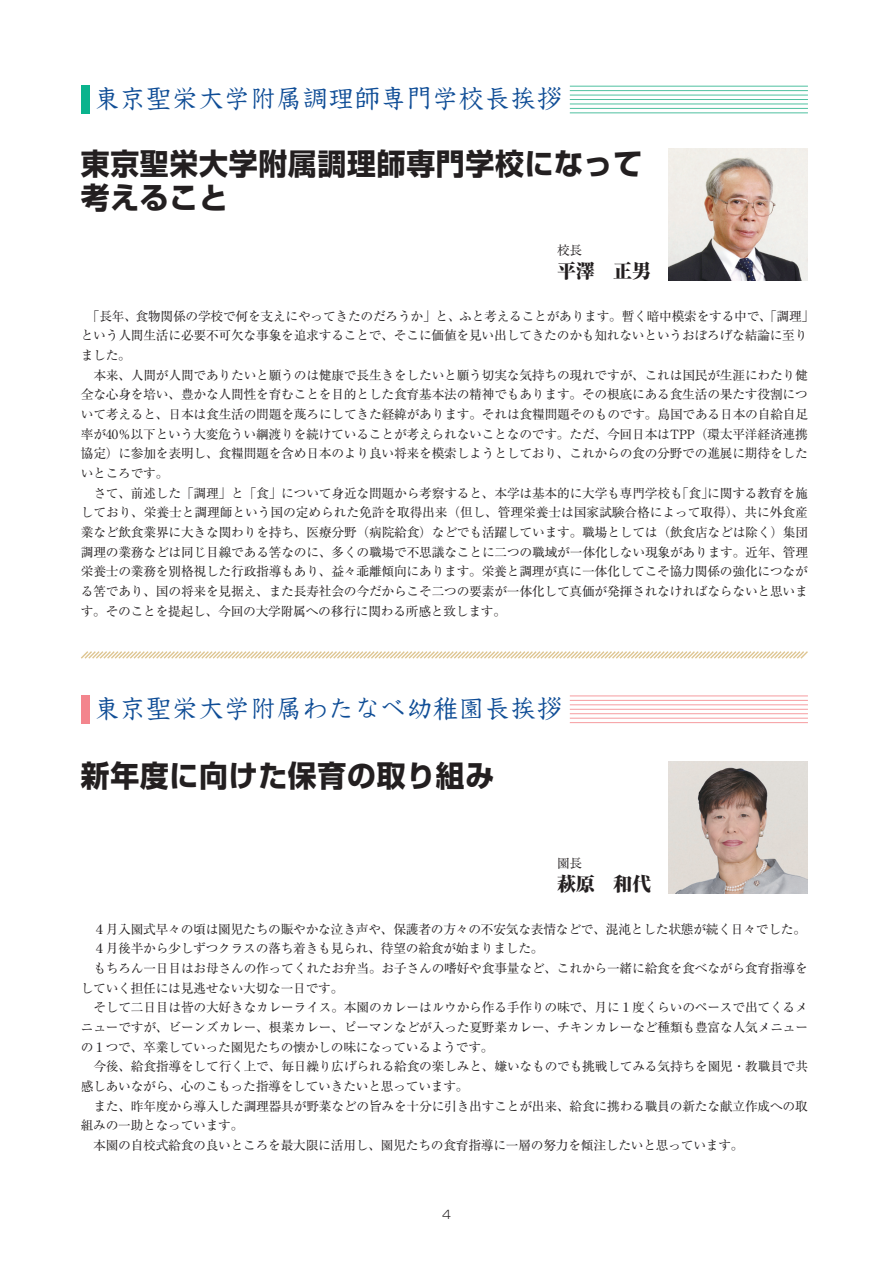
<style>
.page{position:relative;width:893px;height:1263px;background:#fff}
.page>*{position:absolute;margin:0;border:0;box-sizing:border-box;transform-origin:0 0}
.t1{font:700 29.7px/34px "Shin Go Pr 6 N";letter-spacing:.025em;color:#231f20}
.t2{font:26.55px "DF Kyo Ka Sho Std W4";letter-spacing:-.02em;color:#0f4d96}
.t3{font:800 expanded 19.2px "Ryumin Pr 6 N";letter-spacing:-.02em;color:#231f20}
.t4{font:12.75px/19.6px "Ryumin Pr 6 N";letter-spacing:-.02em;color:#231f20}
.t5{font:300 11.7px "Shin Go Pr 6 N";color:#231f20}
</style>
<div class="page">
<img style="left:668px;top:148px;width:140px;height:132px">
<svg style="left:81px;top:651px;width:727px;height:8px"></svg>
<hr style="left:570px;top:86px;width:238px;height:1px;background:#4fc0a0">
<hr style="left:570px;top:90px;width:238px;height:1px;background:#4fc0a0">
<hr style="left:570px;top:95px;width:238px;height:1px;background:#4fc0a0">
<hr style="left:570px;top:99px;width:238px;height:1px;background:#4fc0a0">
<hr style="left:570px;top:104px;width:238px;height:1px;background:#4fc0a0">
<hr style="left:570px;top:108px;width:238px;height:1px;background:#4fc0a0">
<hr style="left:570px;top:112px;width:238px;height:1px;background:#4fc0a0">
<div style="left:81px;top:85px;width:8px;height:29px;background:#0ab38d"></div>
<img style="left:668px;top:761px;width:140px;height:132px">
<hr style="left:570px;top:695px;width:238px;height:1px;background:#f69ca0">
<hr style="left:570px;top:700px;width:238px;height:1px;background:#f69ca0">
<hr style="left:570px;top:704px;width:238px;height:1px;background:#f69ca0">
<hr style="left:570px;top:709px;width:238px;height:1px;background:#f69ca0">
<hr style="left:570px;top:713px;width:238px;height:1px;background:#f69ca0">
<hr style="left:570px;top:718px;width:238px;height:1px;background:#f69ca0">
<hr style="left:570px;top:722px;width:238px;height:1px;background:#f69ca0">
<div style="left:81px;top:695px;width:8px;height:29px;background:#f3858d"></div>
<h2 class="t2" style="left:94px;top:84px;width:471px">東京聖栄大学附属調理師専門学校長挨拶</h2>
<h1 class="t1" style="left:81px;top:146px;width:563px">東京聖栄大学附属調理師専門学校になって考えること</h1>
<p class="t4" style="left:557px;top:240px;width:27px">校長</p>
<h3 class="t3" style="left:557px;top:256px;width:96px">平澤　正男</h3>
<p class="t4" style="left:81px;top:305px;width:735px">　「長年、食物関係の学校で何を支えにやってきたのだろうか」と、ふと考えることがあります。暫く暗中模索をする中で、「調理」という人間生活に必要不可欠な事象を追求することで、そこに価値を見い出してきたのかも知れないというおぼろげな結論に至りました。<br>　本来、人間が人間でありたいと願うのは健康で長生きをしたいと願う切実な気持ちの現れですが、これは国民が生涯にわたり健全な心身を培い、豊かな人間性を育むことを目的とした食育基本法の精神でもあります。その根底にある食生活の果たす役割について考えると、日本は食生活の問題を蔑ろにしてきた経緯があります。それは食糧問題そのものです。島国である日本の自給自足率が40％以下という大変危うい綱渡りを続けていることが考えられないことなのです。ただ、今回日本はTPP（環太平洋経済連携協定）に参加を表明し、食糧問題を含め日本のより良い将来を模索しようとしており、これからの食の分野での進展に期待をしたいところです。<br>　さて、前述した「調理」と「食」について身近な問題から考察すると、本学は基本的に大学も専門学校も｢食｣に関する教育を施しており、栄養士と調理師という国の定められた免許を取得出来（但し、管理栄養士は国家試験合格によって取得）、共に外食産業など飲食業界に大きな関わりを持ち、医療分野（病院給食）などでも活躍しています。職場としては（飲食店などは除く）集団調理の業務などは同じ目線である筈なのに、多くの職場で不思議なことに二つの職域が一体化しない現象があります。近年、管理栄養士の業務を別格視した行政指導もあり、益々乖離傾向にあります。栄養と調理が真に一体化してこそ協力関係の強化につながる筈であり、国の将来を見据え、また長寿社会の今だからこそ二つの要素が一体化して真価が発揮されなければならないと思います。そのことを提起し、今回の大学附属への移行に関わる所感と致します。</p>
<h2 class="t2" style="left:94px;top:694px;width:471px">東京聖栄大学附属わたなべ幼稚園長挨拶</h2>
<h1 class="t1" style="left:81px;top:759px;width:415px">新年度に向けた保育の取り組み</h1>
<p class="t4" style="left:557px;top:853px;width:27px">園長</p>
<h3 class="t3" style="left:557px;top:868px;width:96px">萩原　和代</h3>
<p class="t4" style="left:81px;top:918px;width:729px">　４月入園式早々の頃は園児たちの賑やかな泣き声や、保護者の方々の不安気な表情などで、混沌とした状態が続く日々でした。　４月後半から少しずつクラスの落ち着きも見られ、待望の給食が始まりました。<br>　もちろん一日目はお母さんの作ってくれたお弁当。お子さんの嗜好や食事量など、これから一緒に給食を食べながら食育指導をしていく担任には見逃せない大切な一日です。<br>　そして二日目は皆の大好きなカレーライス。本園のカレーはルウから作る手作りの味で、月に１度くらいのペースで出てくるメニューですが、ビーンズカレー、根菜カレー、ピーマンなどが入った夏野菜カレー、チキンカレーなど種類も豊富な人気メニューの１つで、卒業していった園児たちの懐かしの味になっているようです。<br>　今後、給食指導をして行く上で、毎日繰り広げられる給食の楽しみと、嫌いなものでも挑戦してみる気持ちを園児・教職員で共感しあいながら、心のこもった指導をしていきたいと思っています。<br>　また、昨年度から導入した調理器具が野菜などの旨みを十分に引き出すことが出来、給食に携わる職員の新たな献立作成への取組みの一助となっています。<br>　本園の自校式給食の良いところを最大限に活用し、園児たちの食育指導に一層の努力を傾注したいと思っています。</p>
<p class="t5" style="left:442px;top:1205px;width:10px">4</p>
</div>
